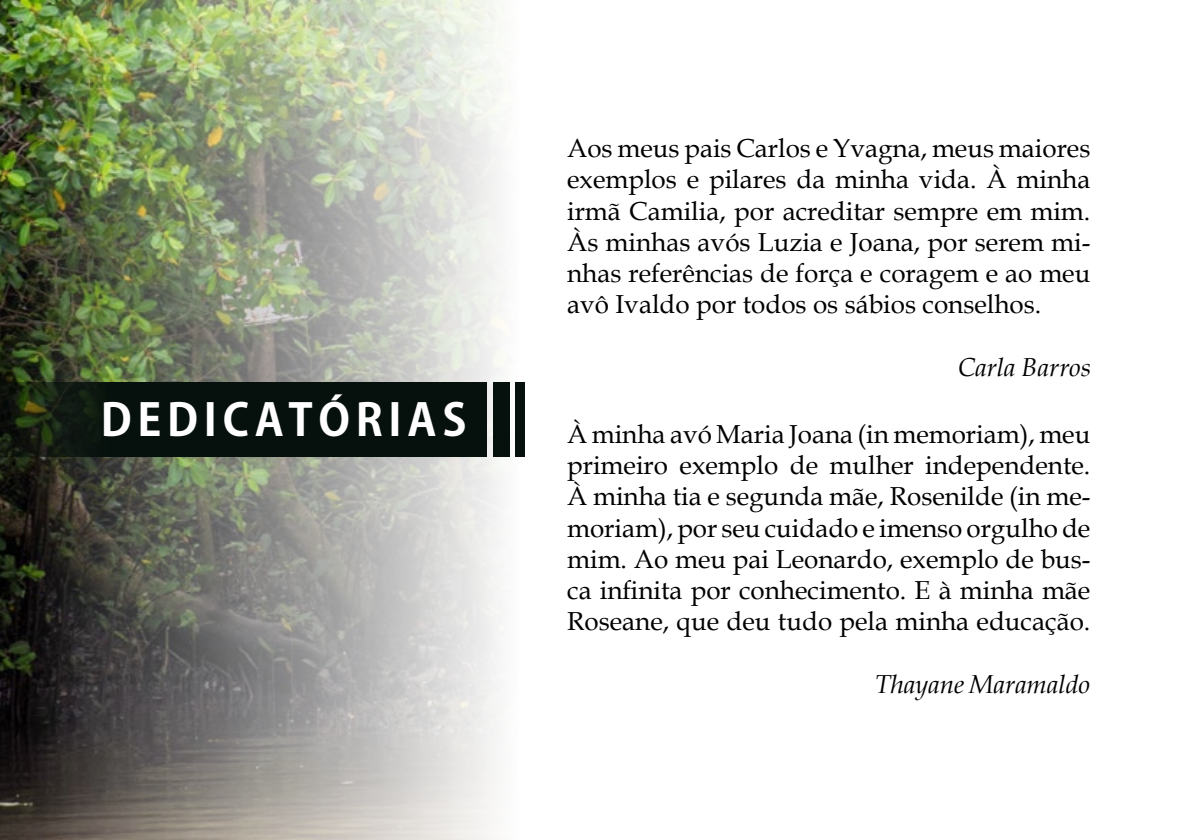
<style>
.page{position:relative;width:1191px;height:840px;background:#fff}
.page>*{position:absolute;margin:0;border:0;box-sizing:border-box;transform-origin:0 0}
.t1{font:700 44px "Koz Go Pr 6 N";letter-spacing:.13em;color:#fff}
.t2{font:26px/31.2px "Book Antiqua";color:#000;text-align:justify}
.t3{font:italic 26px "Book Antiqua";color:#000}
</style>
<div class="page">
<img style="left:0;top:0;width:510px;height:839px">
<div style="left:0;top:382px;width:487px;height:75px;background:#06100c"></div>
<div style="left:492px;top:382px;width:17px;height:75px;background:#06100c"></div>
<div style="left:515px;top:382px;width:9px;height:75px;background:#06100c"></div>
<hr style="left:1190px;top:382px;width:1px;height:75px;background:#06100c">
<h1 class="t1" style="left:101px;top:394px;width:367px">DEDICATÓRIAS</h1>
<p class="t2" style="left:567px;top:132px;width:525px">Aos meus pais Carlos e Yvagna, meus maiores exemplos e pilares da minha vida. À minha irmã Camilia, por acreditar sempre em mim.<br>Às minhas avós Luzia e Joana, por serem mi&shy;nhas referências de força e coragem e ao meu avô Ivaldo por todos os sábios conselhos.</p>
<p class="t3" style="left:957px;top:348px;width:135px">Carla Barros</p>
<p class="t2" style="left:567px;top:417px;width:525px">À minha avó Maria Joana (in memoriam), meu primeiro exemplo de mulher independente.<br>À minha tia e segunda mãe, Rosenilde (in me&shy;moriam), por seu cuidado e imenso orgulho de mim. Ao meu pai Leonardo, exemplo de bus&shy;ca infinita por conhecimento. E à minha mãe Roseane, que deu tudo pela minha educação.</p>
<p class="t3" style="left:875px;top:665px;width:217px">Thayane Maramaldo</p>
</div>
